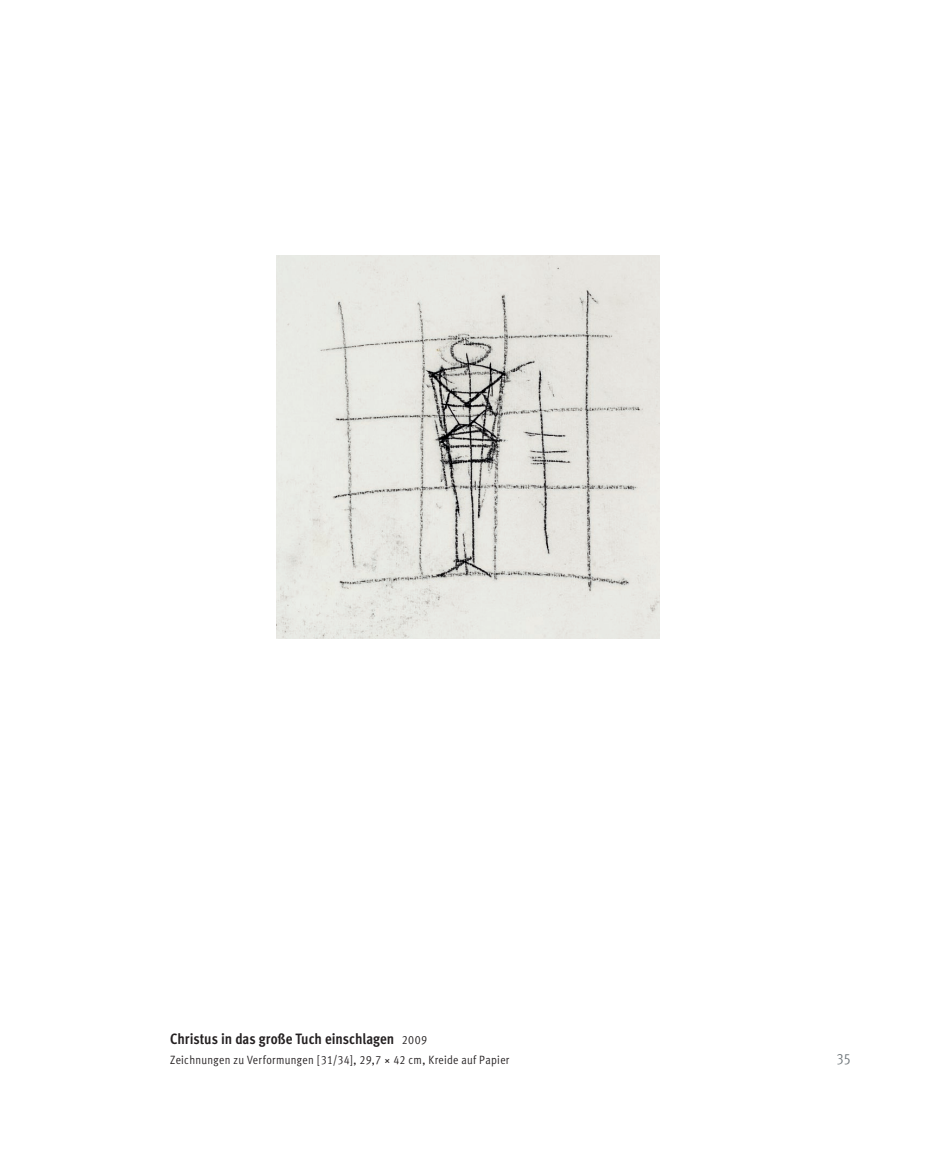
<style>
.page{position:relative;width:936px;height:1149px;background:#fff}
.page>*{position:absolute;margin:0;border:0;box-sizing:border-box;transform-origin:0 0}
.t1{font:15px "Meta Cond Bold LF";color:#231f20}
.t2{font:15px "Meta OT Cond Norm";color:#72797d}
.t3{font:12px "Meta Cond Normal LF";letter-spacing:.025em;color:#231f20}
.s1{font-family:"Meta Cond Normal LF";font-size:12px}
</style>
<div class="page">
<img style="left:276px;top:255px;width:383px;height:383px">
<p class="t1" style="left:170px;top:1029px;width:258px">Christus in das große Tuch einschlagen <span class="s1">2009</span></p>
<p class="t3" style="left:170px;top:1052px;width:341px">Zeichnungen zu Verformungen [31/34], 29,7 × 42 cm, Kreide auf Papier</p>
<p class="t2" style="left:836px;top:1048px;width:16px">35</p>
</div>
